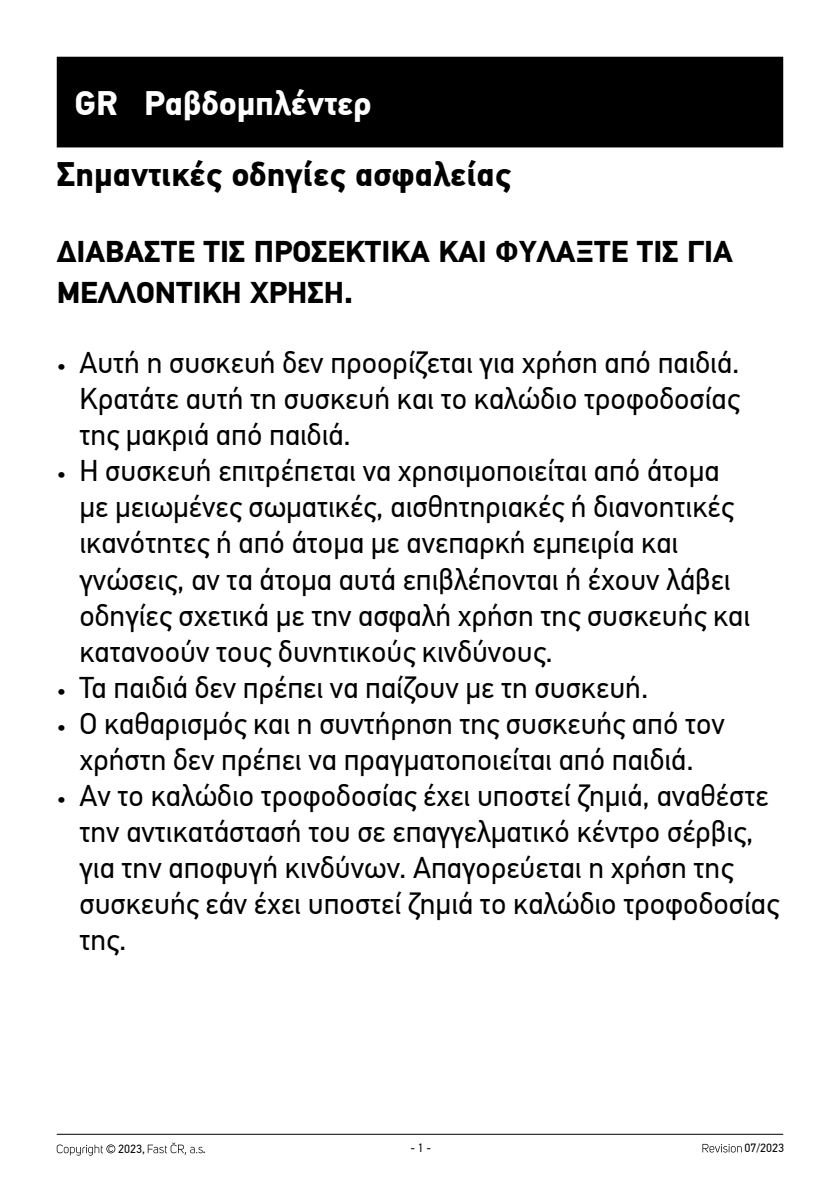
<style>
.page{position:relative;width:840px;height:1191px;background:#fff}
.page>*{position:absolute;margin:0;border:0;box-sizing:border-box;transform-origin:0 0}
.t1{font:700 34px "PF Din Text Pro";color:#000}
.t2{font:700 34px "PF Din Text Pro";color:#fff}
.t3{font:30px/36px "PF Din Text Pro";color:#000}
.t4{font:700 30px/40.8px "PF Din Text Pro";color:#000}
.t5{font:12px "PF Din Text Pro";color:#000}
.s1{font-size:23px}
</style>
<div class="page">
<hr style="left:57px;top:1133px;width:725px;height:1px;background:#000">
<svg style="left:702px;top:1143px;width:39px;height:9px"></svg>
<svg style="left:57px;top:1144px;width:58px;height:11px"></svg>
<svg style="left:148px;top:1142px;width:55px;height:12px"></svg>
<div style="left:57px;top:57px;width:725px;height:90px;background:#000"></div>
<p class="t2" style="left:74px;top:82px;width:298px">GR Ραβδομπλέντερ</p>
<p class="t1" style="left:57px;top:153px;width:455px">Σημαντικές οδηγίες ασφαλείας</p>
<p class="t4" style="left:57px;top:232px;width:677px">ΔΙΑΒΑΣΤΕ ΤΙΣ ΠΡΟΣΕΚΤΙΚΑ ΚΑΙ ΦΥΛΑΞΤΕ ΤΙΣ ΓΙΑ<br>ΜΕΛΛΟΝΤΙΚΗ ΧΡΗΣΗ.</p>
<p class="t3" style="left:79px;top:345px;width:661px;text-align:justify;text-indent:-23px"><span class="s1">•</span> Αυτή η συσκευή δεν προορίζεται για χρήση από παιδιά.<br>Κρατάτε αυτή τη συσκευή και το καλώδιο τροφοδοσίας της μακριά από παιδιά.</p>
<p class="t3" style="left:79px;top:453px;width:671px;text-indent:-23px"><span class="s1">•</span> Η συσκευή επιτρέπεται να χρησιμοποιείται από άτομα με μειωμένες σωματικές, αισθητηριακές ή διανοητικές ικανότητες ή από άτομα με ανεπαρκή εμπειρία και γνώσεις, αν τα άτομα αυτά επιβλέπονται ή έχουν λάβει οδηγίες σχετικά με την ασφαλή χρήση της συσκευής και κατανοούν τους δυνητικούς κινδύνους.</p>
<p class="t3" style="left:57px;top:669px;width:592px"><span class="s1">•</span> Τα παιδιά δεν πρέπει να παίζουν με τη συσκευή.</p>
<p class="t3" style="left:57px;top:705px;width:669px;text-align:center"><span class="s1">•</span> Ο καθαρισμός και η συντήρηση της συσκευής από τον χρήστη δεν πρέπει να πραγματοποιείται από παιδιά.</p>
<p class="t3" style="left:79px;top:777px;width:700px;text-indent:-23px"><span class="s1">•</span> Αν το καλώδιο τροφοδοσίας έχει υποστεί ζημιά, αναθέστε την αντικατάστασή του σε επαγγελματικό κέντρο σέρβις, για την αποφυγή κινδύνων. Απαγορεύεται η χρήση της συσκευής εάν έχει υποστεί ζημιά το καλώδιο τροφοδοσίας της.</p>
<p class="t5" style="left:118px;top:1142px;width:29px">2023,</p>
<p class="t5" style="left:203px;top:1142px;width:4px">.</p>
<p class="t5" style="left:410px;top:1140px;width:22px">- 1 -</p>
<p class="t5" style="left:744px;top:1141px;width:41px">07/2023</p>
</div>
